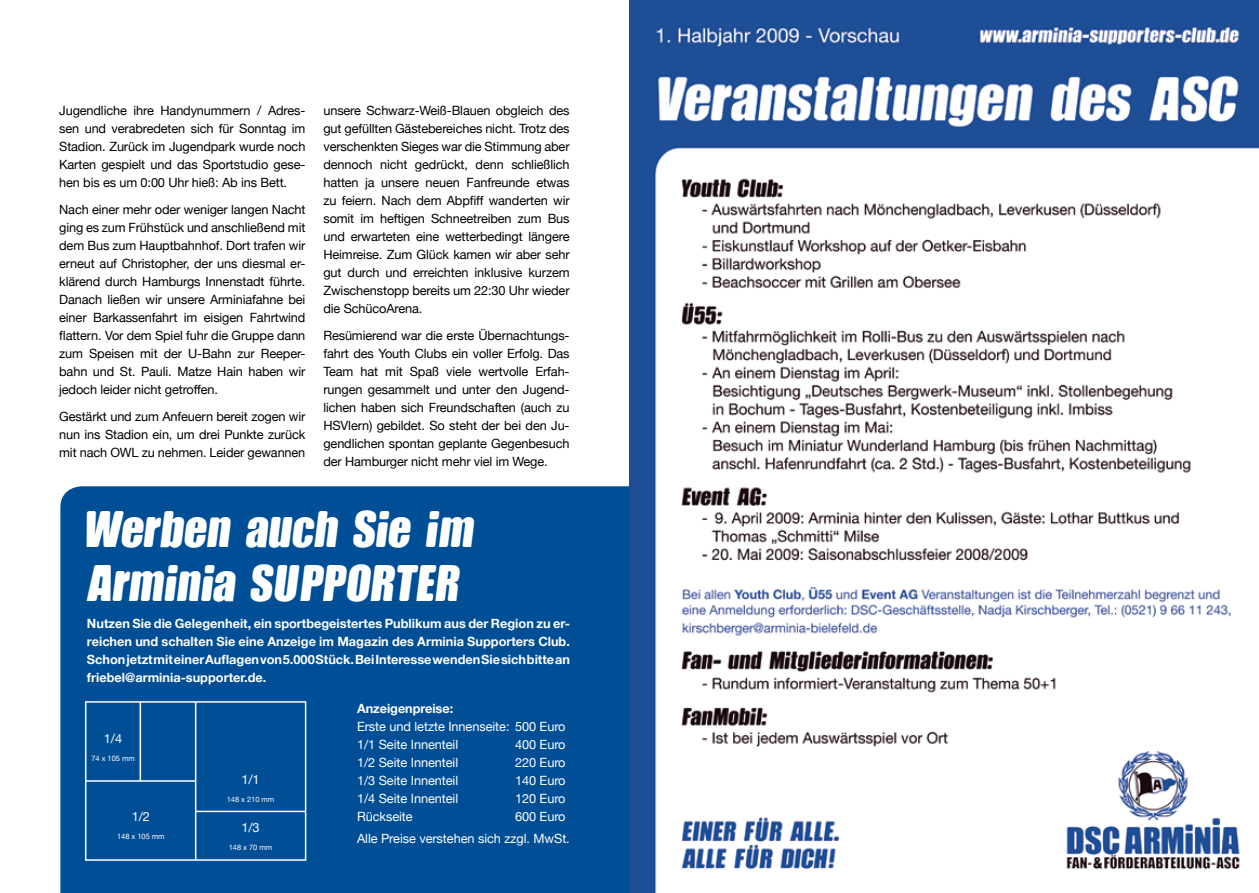
<style>
.page{position:relative;width:1259px;height:893px;background:#fff}
.page>*{position:absolute;margin:0;border:0;box-sizing:border-box;transform-origin:0 0}
.t1{font:48px/54px "Arminia";letter-spacing:-.02em;color:#fff}
.t2{font:12.75px/18px "Helvetica Neue";letter-spacing:-.01em;color:#000;text-align:justify}
.t3{font:700 12.75px/18px "Helvetica Neue";color:#fff;text-align:justify}
.t4{font:12.75px/18px "Helvetica Neue";letter-spacing:-.005em;color:#fff}
.t5{font:7.5px "Helvetica Neue";letter-spacing:-.005em;color:#fff}
</style>
<div class="page">
<img style="left:629px;top:0;width:630px;height:893px">
<div style="left:60px;top:486px;width:569px;height:407px;background:#004e95"></div>
<div style="left:85px;top:701px;width:221px;height:160px;border:2px solid #fff"></div>
<hr style="left:195px;top:702px;width:1px;height:158px;background:#fff">
<hr style="left:85px;top:780px;width:110px;height:2px;background:#fff">
<hr style="left:140px;top:702px;width:1px;height:79px;background:#fff">
<hr style="left:196px;top:811px;width:109px;height:1px;background:#fff">
<p class="t2" style="left:59px;top:101px;width:248px">Jugendliche ihre Handynummern / Adres&shy;sen und verabredeten sich für Sonntag im Stadion. Zurück im Jugendpark wurde noch Karten gespielt und das Sportstudio gese&shy;hen bis es um 0:00 Uhr hieß: Ab ins Bett.</p>
<p class="t2" style="left:59px;top:200px;width:248px">Nach einer mehr oder weniger langen Nacht ging es zum Frühstück und anschließend mit dem Bus zum Hauptbahnhof. Dort trafen wir erneut auf Christopher, der uns diesmal er&shy;klärend durch Hamburgs Innenstadt führte.<br>Danach ließen wir unsere Arminiafahne bei einer Barkassenfahrt im eisigen Fahrtwind flattern. Vor dem Spiel fuhr die Gruppe dann zum Speisen mit der U-Bahn zur Reeper&shy;bahn und St. Pauli. Matze Hain haben wir jedoch leider nicht getroffen.</p>
<p class="t2" style="left:59px;top:407px;width:248px">Gestärkt und zum Anfeuern bereit zogen wir nun ins Stadion ein, um drei Punkte zurück mit nach OWL zu nehmen. Leider gewannen</p>
<p class="t2" style="left:323px;top:101px;width:248px">unsere Schwarz-Weiß-Blauen obgleich des gut gefüllten Gästebereiches nicht. Trotz des verschenkten Sieges war die Stimmung aber dennoch nicht gedrückt, denn schließlich hatten ja unsere neuen Fanfreunde etwas zu feiern. Nach dem Abpfiff wanderten wir somit im heftigen Schneetreiben zum Bus und erwarteten eine wetterbedingt längere Heimreise. Zum Glück kamen wir aber sehr gut durch und erreichten inklusive kurzem Zwischenstopp bereits um 22:30 Uhr wieder die SchücoArena.</p>
<p class="t2" style="left:323px;top:327px;width:248px">Resümierend war die erste Übernachtungs&shy;fahrt des Youth Clubs ein voller Erfolg. Das Team hat mit Spaß viele wertvolle Erfah&shy;rungen gesammelt und unter den Jugend&shy;lichen haben sich Freundschaften (auch zu HSVlern) gebildet. So steht der bei den Ju&shy;gendlichen spontan geplante Gegenbesuch der Hamburger nicht mehr viel im Wege.</p>
<h1 class="t1" style="left:87px;top:503px;width:390px">Werben auch Sie im<br>Arminia SUPPORTER</h1>
<p class="t3" style="left:87px;top:614px;width:484px">Nutzen Sie die Gelegenheit, ein sportbegeistertes Publikum aus der Region zu er&shy;reichen und schalten Sie eine Anzeige im Magazin des Arminia Supporters Club.<br>Schon jetzt mit einer Auflagen von 5.000 Stück. Bei Interesse wenden Sie sich bitte an friebel@arminia-supporter.de.</p>
<p class="t3" style="left:357px;top:699px;width:98px">Anzeigenpreise:</p>
<p class="t4" style="left:357px;top:717px;width:210px">Erste und letzte Innenseite: 500 Euro<br>1/1 Seite Innenteil</p>
<p class="t4" style="left:104px;top:729px;width:20px">1/4</p>
<p class="t5" style="left:91px;top:753px;width:45px">74 x 105 mm</p>
<p class="t4" style="left:515px;top:735px;width:52px">400 Euro</p>
<p class="t4" style="left:357px;top:753px;width:103px">1/2 Seite Innenteil</p>
<p class="t4" style="left:515px;top:753px;width:52px">220 Euro</p>
<p class="t4" style="left:357px;top:771px;width:103px">1/3 Seite Innenteil</p>
<p class="t4" style="left:515px;top:771px;width:52px">140 Euro</p>
<p class="t4" style="left:357px;top:789px;width:103px">1/4 Seite Innenteil</p>
<p class="t4" style="left:515px;top:789px;width:52px">120 Euro</p>
<p class="t4" style="left:357px;top:807px;width:57px">Rückseite</p>
<p class="t4" style="left:241px;top:770px;width:20px">1/1</p>
<p class="t5" style="left:227px;top:794px;width:49px">148 x 210 mm</p>
<p class="t4" style="left:132px;top:808px;width:20px">1/2</p>
<p class="t5" style="left:117px;top:832px;width:49px">148 x 105 mm</p>
<p class="t4" style="left:357px;top:805px;width:214px;line-height:22.2px;text-indent:158px">600 Euro<br>Alle Preise verstehen sich zzgl. MwSt.</p>
<p class="t4" style="left:241px;top:818px;width:20px">1/3</p>
<p class="t5" style="left:229px;top:843px;width:45px">148 x 70 mm</p>
</div>
